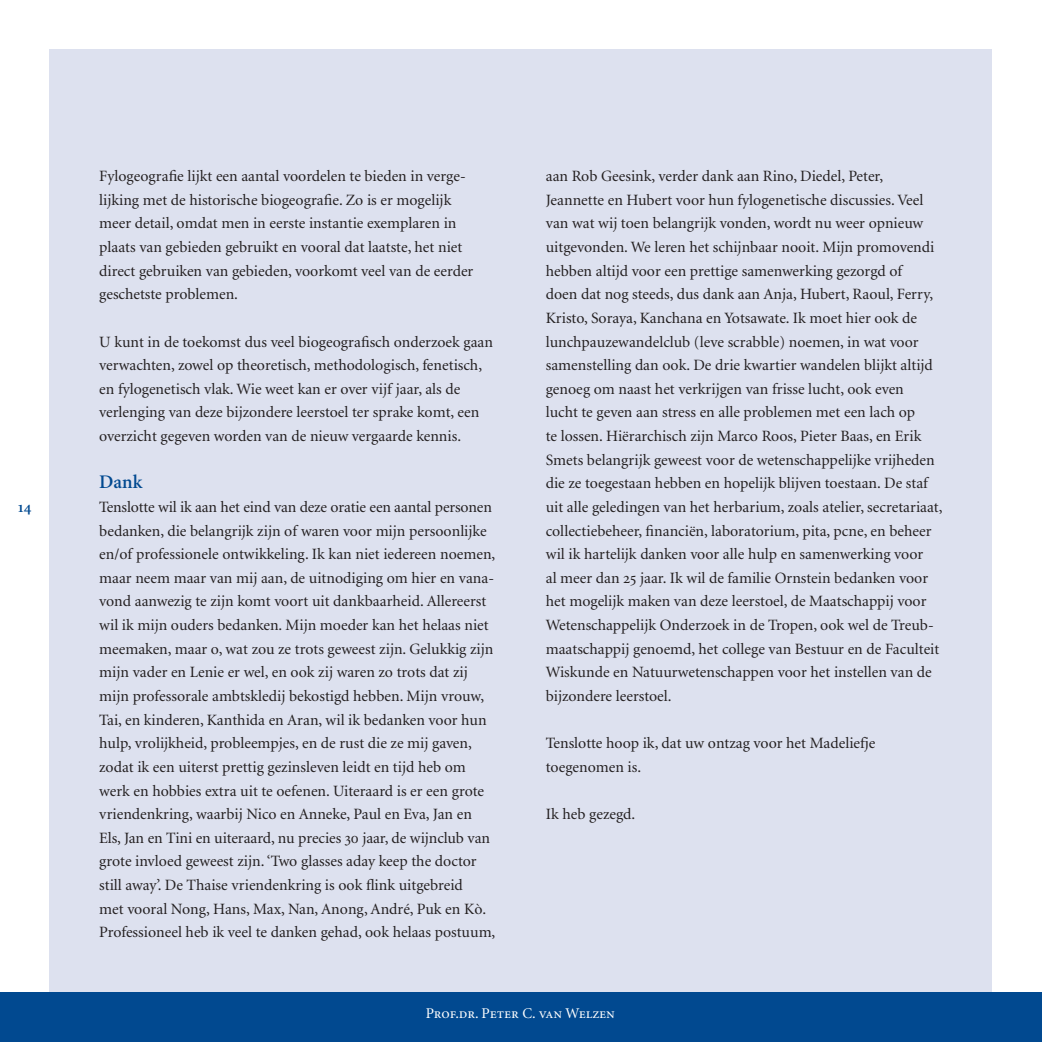
<style>
.page{position:relative;width:1042px;height:1042px;background:#fff}
.page>*{position:absolute;margin:0;border:0;box-sizing:border-box;transform-origin:0 0}
.lopend{font:600 19.25px "Minion";color:#014990}
.lopend-2{font:15.75px/23.6px "Minion";color:#231f20}
.t1{font:15.75px "Minion Semibold SC";color:#014990}
.t2{font:14.88px "Minion Regular SC";letter-spacing:-.005em;color:#fff}
.s1{font-family:"Minion Regular SC"}
</style>
<div class="page">
<div style="left:50px;top:50px;width:942px;height:992px;background:#dde1ef"></div>
<div style="left:0;top:992px;width:1042px;height:50px;background:#014990"></div>
<p class="t1" style="left:18px;top:499px;width:15px">14</p>
<p class="lopend-2" style="left:99px;top:165px;width:376px">Fylogeografie lijkt een aantal voordelen te bieden in verge&shy;lijking met de historische biogeografie. Zo is er mogelijk meer detail, omdat men in eerste instantie exemplaren in plaats van gebieden gebruikt en vooral dat laatste, het niet direct gebruiken van gebieden, voorkomt veel van de eerder geschetste problemen.</p>
<p class="lopend-2" style="left:99px;top:330px;width:395px">U kunt in de toekomst dus veel biogeografisch onderzoek gaan verwachten, zowel op theoretisch, methodologisch, fenetisch, en fylogenetisch vlak. Wie weet kan er over vijf jaar, als de verlenging van deze bijzondere leerstoel ter sprake komt, een overzicht gegeven worden van de nieuw vergaarde kennis.</p>
<p class="lopend" style="left:99px;top:472px;width:45px">Dank</p>
<p class="lopend-2" style="left:99px;top:496px;width:398px">Tenslotte wil ik aan het eind van deze oratie een aantal personen bedanken, die belangrijk zijn of waren voor mijn persoonlijke en/of professionele ontwikkeling. Ik kan niet iedereen noemen, maar neem maar van mij aan, de uitnodiging om hier en vana&shy;vond aanwezig te zijn komt voort uit dankbaarheid. Allereerst wil ik mijn ouders bedanken. Mijn moeder kan het helaas niet meemaken, maar o, wat zou ze trots geweest zijn. Gelukkig zijn mijn vader en Lenie er wel, en ook zij waren zo trots dat zij mijn professorale ambtskledij bekostigd hebben. Mijn vrouw, Tai, en kinderen, Kanthida en Aran, wil ik bedanken voor hun hulp, vrolijkheid, probleempjes, en de rust die ze mij gaven, zodat ik een uiterst prettig gezinsleven leidt en tijd heb om werk en hobbies extra uit te oefenen. Uiteraard is er een grote vriendenkring, waarbij Nico en Anneke, Paul en Eva, Jan en Els, Jan en Tini en uiteraard, nu precies <span class="s1">30</span> jaar, de wijnclub van grote invloed geweest zijn. ‘Two glasses aday keep the doctor still away’. De Thaise vriendenkring is ook flink uitgebreid<br>met vooral Nong, Hans, Max, Nan, Anong, André, Puk en Kò.<br>Professioneel heb ik veel te danken gehad, ook helaas postuum,</p>
<p class="lopend-2" style="left:546px;top:165px;width:398px">aan Rob Geesink, verder dank aan Rino, Diedel, Peter, Jeannette en Hubert voor hun fylogenetische discussies. Veel van wat wij toen belangrijk vonden, wordt nu weer opnieuw uitgevonden. We leren het schijnbaar nooit. Mijn promovendi hebben altijd voor een prettige samenwerking gezorgd of<br>doen dat nog steeds, dus dank aan Anja, Hubert, Raoul, Ferry, Kristo, Soraya, Kanchana en Yotsawate. Ik moet hier ook de lunchpauzewandelclub (leve scrabble) noemen, in wat voor samenstelling dan ook. De drie kwartier wandelen blijkt altijd genoeg om naast het verkrijgen van frisse lucht, ook even<br>lucht te geven aan stress en alle problemen met een lach op<br>te lossen. Hiërarchisch zijn Marco Roos, Pieter Baas, en Erik Smets belangrijk geweest voor de wetenschappelijke vrijheden die ze toegestaan hebben en hopelijk blijven toestaan. De staf uit alle geledingen van het herbarium, zoals atelier, secretariaat, collectiebeheer, financiën, laboratorium, pita, pcne, en beheer wil ik hartelijk danken voor alle hulp en samenwerking voor<br>al meer dan <span class="s1">25</span> jaar. Ik wil de familie Ornstein bedanken voor het mogelijk maken van deze leerstoel, de Maatschappij voor Wetenschappelijk Onderzoek in de Tropen, ook wel de Treub&shy;maatschappij genoemd, het college van Bestuur en de Faculteit Wiskunde en Natuurwetenschappen voor het instellen van de bijzondere leerstoel.</p>
<p class="lopend-2" style="left:546px;top:732px;width:331px">Tenslotte hoop ik, dat uw ontzag voor het Madeliefje toegenomen is.</p>
<p class="lopend-2" style="left:546px;top:803px;width:91px">Ik heb gezegd.</p>
<p class="t2" style="left:426px;top:1006px;width:191px">Prof.dr. Peter C. van Welzen</p>
</div>
